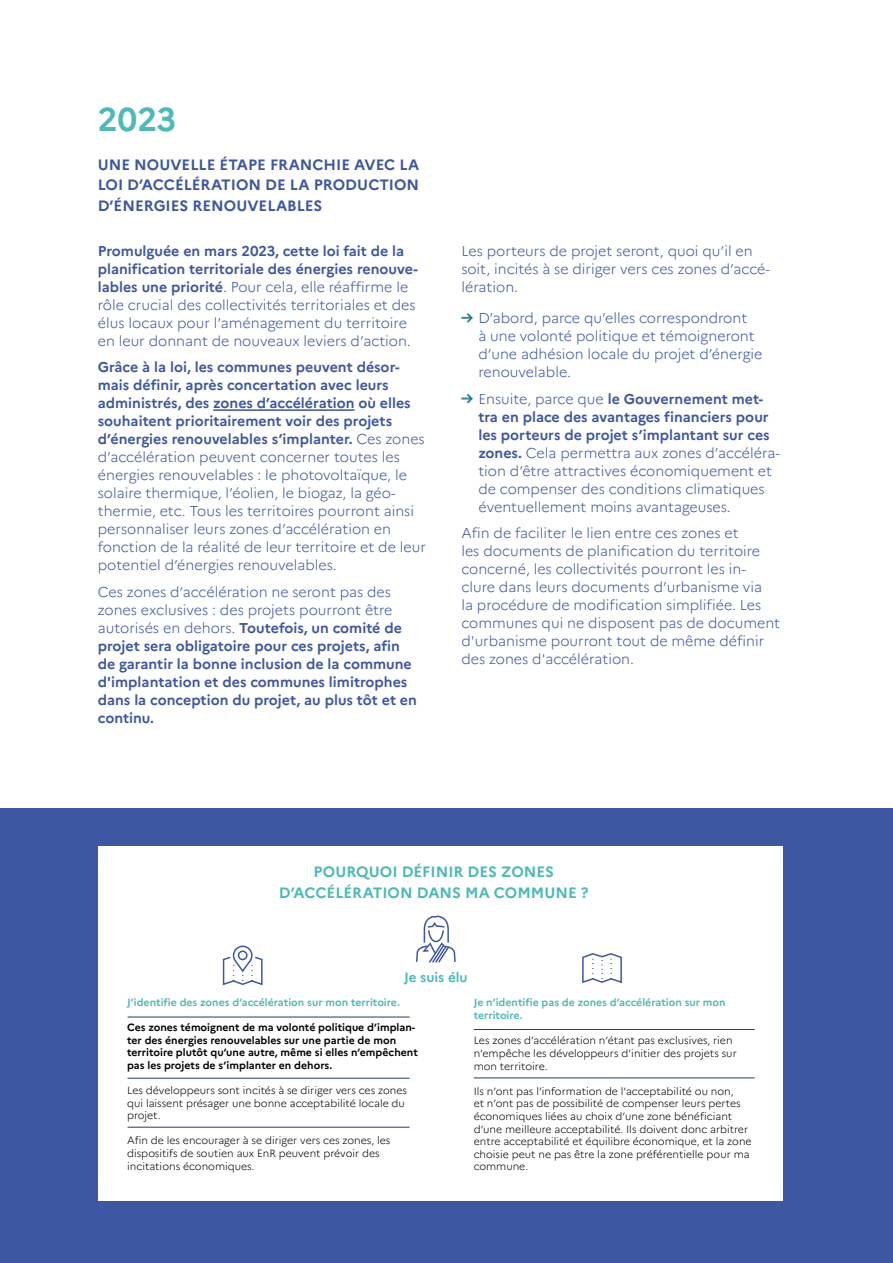
<style>
.page{position:relative;width:893px;height:1263px;background:#fff}
.page>*{position:absolute;margin:0;border:0;box-sizing:border-box;transform-origin:0 0}
.t1{font:700 33px "Marianne";color:#4cbab6}
.t2{font:700 15px/19.5px "Marianne";color:#3e57a3}
.t3{font:700 15px/21px "Marianne";color:#4cbab6;text-align:center}
.t4{font:300 14.25px/18px "Marianne";color:#3e57a3}
.t5{font:700 14.25px/18px "Marianne";color:#3e57a3}
.t6{font:700 13.5px "Marianne";color:#4cbab6}
.t7{font:300 10.5px/12.6px "Marianne";color:#000}
.t8{font:700 10.5px/12.6px "Marianne";color:#000}
.t9{font:700 10.5px/13.5px "Marianne";color:#4cbab6}
.s1{font-weight:700}
.s2{font-weight:300}
.s3{color:#7ab2e1}
</style>
<div class="page">
<div style="left:0;top:809px;width:893px;height:454px;background:#3e57a3"></div>
<hr style="left:213px;top:409px;width:142px;height:2px;background:#3e57a3">
<div style="left:98px;top:846px;width:684px;height:354px;background:#fff"></div>
<svg style="left:222px;top:945px;width:41px;height:41px"></svg>
<svg style="left:416px;top:915px;width:40px;height:48px"></svg>
<hr style="left:128px;top:1017px;width:281px;height:1px;background:#223581">
<hr style="left:474px;top:1029px;width:280px;height:1px;background:#223581">
<hr style="left:128px;top:1078px;width:281px;height:1px;background:#223581">
<hr style="left:474px;top:1077px;width:280px;height:1px;background:#223581">
<hr style="left:128px;top:1127px;width:281px;height:1px;background:#223581">
<svg style="left:582px;top:953px;width:40px;height:30px"></svg>
<h1 class="t1" style="left:98px;top:99px;width:80px">2023</h1>
<p class="t2" style="left:98px;top:155px;width:323px">UNE NOUVELLE ÉTAPE FRANCHIE AVEC LA<br>LOI D’ACCÉLÉRATION DE LA PRODUCTION</p>
<p class="t2" style="left:98px;top:196px;width:226px">D’ÉNERGIES RENOUVELABLES</p>
<p class="t4" style="left:98px;top:242px;width:321px"><span class="s1">Promulguée en mars 2023, cette loi fait de la planification territoriale des énergies renouve&shy;lables une priorité</span>. Pour cela, elle réaffirme le rôle crucial des collectivités territoriales et des élus locaux pour l’aménagement du territoire en leur donnant de nouveaux leviers d’action.</p>
<p class="t4" style="left:98px;top:358px;width:330px"><span class="s1">Grâce à la loi, les communes peuvent désor&shy;mais définir, après concertation avec leurs administrés, des zones d’accélération où elles souhaitent prioritairement voir des projets d’énergies renouvelables s’implanter.</span> Ces zones d’accélération peuvent concerner toutes les énergies renouvelables : le photovoltaïque, le solaire thermique, l’éolien, le biogaz, la géo&shy;thermie, etc. Tous les territoires pourront ainsi personnaliser leurs zones d’accélération en fonction de la réalité de leur territoire et de leur potentiel d’énergies renouvelables.</p>
<p class="t5" style="left:98px;top:583px;width:321px"><span class="s2">Ces zones d’accélération ne seront pas des zones exclusives : des projets pourront être autorisés en dehors.</span> Toutefois, un comité de projet sera obligatoire pour ces projets, afin de garantir la bonne inclusion de la commune d'implantation et des communes limitrophes dans la conception du projet, au plus tôt et en continu.</p>
<p class="t4" style="left:461px;top:242px;width:310px">Les porteurs de projet seront, quoi qu’il en soit, incités à se diriger vers ces zones d’accé&shy;lération.</p>
<p class="t4" style="left:478px;top:309px;width:286px;text-indent:-17px"><span class="s3">→</span> D’abord, parce qu’elles correspondront<br>à une volonté politique et témoigneront d’une adhésion locale du projet d’énergie renouvelable.</p>
<p class="t4" style="left:478px;top:389px;width:303px;text-indent:-17px"><span class="s3">→</span> Ensuite, parce que <span class="s1">le Gouvernement met&shy;tra en place des avantages financiers pour les porteurs de projet s’implantant sur ces zones.</span> Cela permettra aux zones d’accéléra&shy;tion d’être attractives économiquement et de compenser des conditions climatiques éventuellement moins avantageuses.</p>
<p class="t4" style="left:461px;top:524px;width:320px">Afin de faciliter le lien entre ces zones et<br>les documents de planification du territoire concerné, les collectivités pourront les in&shy;clure dans leurs documents d’urbanisme via<br>la procédure de modification simplifiée. Les communes qui ne disposent pas de document d'urbanisme pourront tout de même définir des zones d'accélération.</p>
<p class="t3" style="left:279px;top:861px;width:311px">POURQUOI DÉFINIR DES ZONES<br>D’ACCÉLÉRATION DANS MA COMMUNE ?</p>
<p class="t6" style="left:404px;top:969px;width:65px">Je suis élu</p>
<p class="t9" style="left:127px;top:995px;width:274px">J’identifie des zones d’accélération sur mon territoire.</p>
<p class="t8" style="left:127px;top:1021px;width:292px">Ces zones témoignent de ma volonté politique d’implan&shy;ter des énergies renouvelables sur une partie de mon territoire plutôt qu’une autre, même si elles n’empêchent pas les projets de s’implanter en dehors.</p>
<p class="t7" style="left:127px;top:1084px;width:281px">Les développeurs sont incités à se diriger vers ces zones qui laissent présager une bonne acceptabilité locale du projet.</p>
<p class="t7" style="left:127px;top:1134px;width:265px">Afin de les encourager à se diriger vers ces zones, les dispositifs de soutien aux EnR peuvent prévoir des incitations économiques.</p>
<p class="t9" style="left:474px;top:995px;width:253px">Je n’identifie pas de zones d’accélération sur mon territoire.</p>
<p class="t7" style="left:474px;top:1034px;width:265px">Les zones d’accélération n’étant pas exclusives, rien n’empêche les développeurs d'initier des projets sur mon territoire.</p>
<p class="t7" style="left:474px;top:1085px;width:279px">Ils n’ont pas l’information de l’acceptabilité ou non,<br>et n’ont pas de possibilité de compenser leurs pertes économiques liées au choix d’une zone bénéficiant d’une meilleure acceptabilité. Ils doivent donc arbitrer entre acceptabilité et équilibre économique, et la zone choisie peut ne pas être la zone préférentielle pour ma commune.</p>
</div>
